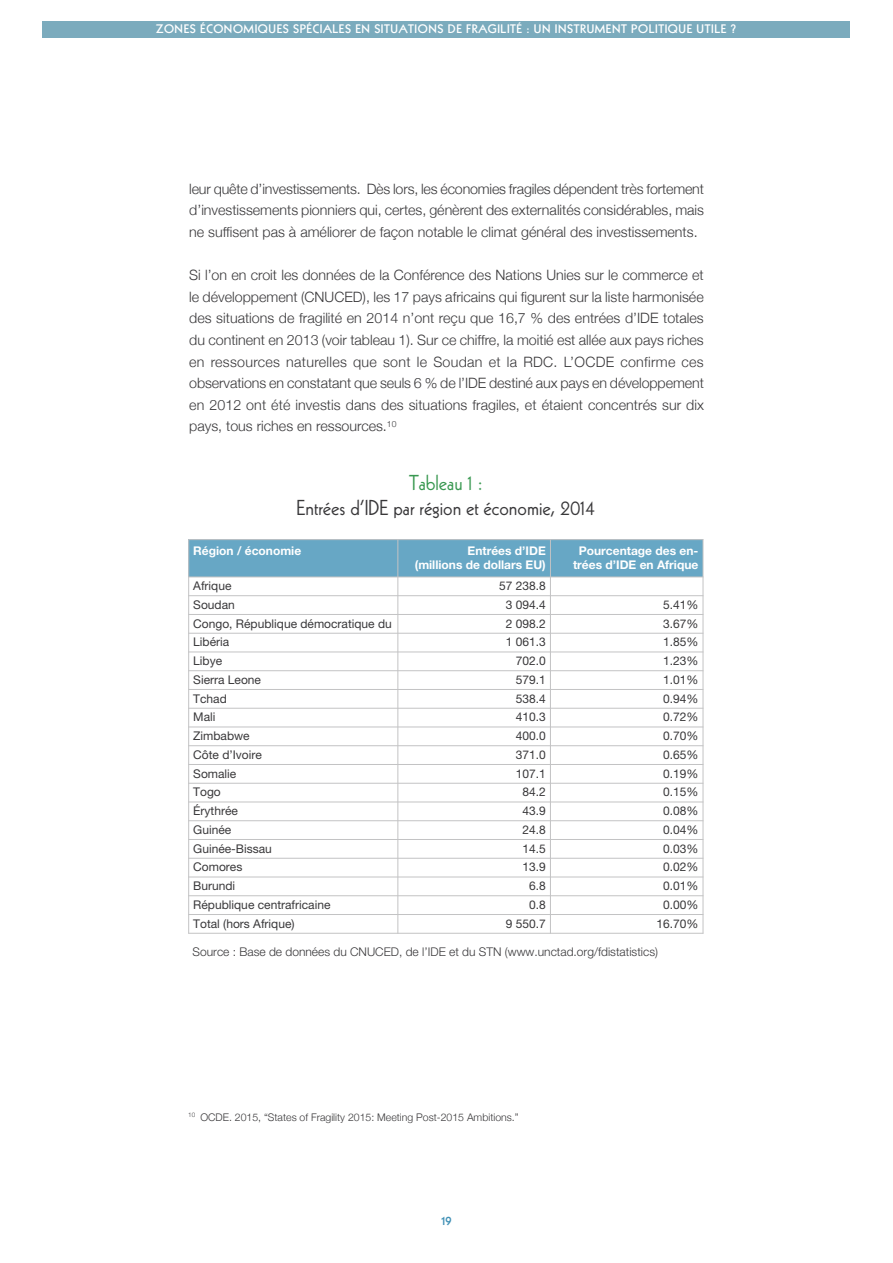
<style>
.page{position:relative;width:893px;height:1263px;background:#fff}
.page>*{position:absolute;margin:0;border:0;box-sizing:border-box;transform-origin:0 0}
.t1{font:21px "Kabel";color:#39383a}
.t2{font:21px "Kabel";color:#399851}
.t3{font:300 14.25px/21.6px "Helvetica Neue";color:#39383a;text-align:justify}
.t4{font:800 13.5px "Kabel";color:#4191b6;scale:.9 1}
.t5{font:12px "Helvetica Neue LT Regular 2";color:#39383a}
.t6{font:700 12px/14.4px "Helvetica Neue LT";color:#fff;text-align:right}
.t7{font:800 12px "Kabel";letter-spacing:.05em;color:#fff}
.t8{font:300 12px "Helvetica Neue LT";color:#39383a}
.t9{font:300 10.5px "Helvetica Neue";color:#39383a}
</style>
<div class="page">
<div style="left:43px;top:21px;width:807px;height:17px;background:#7babbd"></div>
<div style="left:188px;top:539px;width:210px;height:38px;background:#67a7c5"></div>
<div style="left:398px;top:539px;width:152px;height:38px;background:#67a7c5"></div>
<div style="left:550px;top:539px;width:153px;height:38px;background:#67a7c5"></div>
<hr style="left:188px;top:539px;width:1px;height:395px;background:#c3c3c4">
<hr style="left:397px;top:539px;width:1px;height:395px;background:#c3c3c4">
<hr style="left:550px;top:539px;width:1px;height:395px;background:#c3c3c4">
<hr style="left:703px;top:539px;width:1px;height:395px;background:#c3c3c4">
<hr style="left:188px;top:539px;width:515px;height:1px;background:#c3c3c4">
<hr style="left:188px;top:577px;width:515px;height:1px;background:#c3c3c4">
<hr style="left:188px;top:595px;width:515px;height:1px;background:#c3c3c4">
<hr style="left:188px;top:614px;width:515px;height:1px;background:#c3c3c4">
<hr style="left:188px;top:633px;width:515px;height:1px;background:#c3c3c4">
<hr style="left:188px;top:652px;width:515px;height:1px;background:#c3c3c4">
<hr style="left:188px;top:670px;width:515px;height:1px;background:#c3c3c4">
<hr style="left:188px;top:689px;width:515px;height:1px;background:#c3c3c4">
<hr style="left:188px;top:708px;width:515px;height:1px;background:#c3c3c4">
<hr style="left:188px;top:727px;width:515px;height:1px;background:#c3c3c4">
<hr style="left:188px;top:745px;width:515px;height:1px;background:#c3c3c4">
<hr style="left:188px;top:764px;width:515px;height:1px;background:#c3c3c4">
<hr style="left:188px;top:783px;width:515px;height:1px;background:#c3c3c4">
<hr style="left:188px;top:802px;width:515px;height:1px;background:#c3c3c4">
<hr style="left:188px;top:820px;width:515px;height:1px;background:#c3c3c4">
<hr style="left:188px;top:839px;width:515px;height:1px;background:#c3c3c4">
<hr style="left:188px;top:858px;width:515px;height:1px;background:#c3c3c4">
<hr style="left:188px;top:877px;width:515px;height:1px;background:#c3c3c4">
<hr style="left:188px;top:895px;width:515px;height:1px;background:#c3c3c4">
<hr style="left:188px;top:914px;width:515px;height:1px;background:#c3c3c4">
<hr style="left:188px;top:933px;width:515px;height:1px;background:#c3c3c4">
<p class="t7" style="left:156px;top:24px;width:582px">ZONES ÉCONOMIQUES SPÉCIALES EN SITUATIONS DE FRAGILITÉ : UN INSTRUMENT POLITIQUE UTILE ?</p>
<p class="t3" style="left:189px;top:178px;width:516px">leur quête d’investissements. Dès lors, les économies fragiles dépendent très fortement d’investissements pionniers qui, certes, génèrent des externalités considérables, mais ne suffisent pas à améliorer de façon notable le climat général des investissements.</p>
<p class="t3" style="left:189px;top:264px;width:516px">Si l’on en croit les données de la Conférence des Nations Unies sur le commerce et le développement (CNUCED), les 17 pays africains qui figurent sur la liste harmonisée des situations de fragilité en 2014 n’ont reçu que 16,7 % des entrées d’IDE totales du continent en 2013 (voir tableau 1). Sur ce chiffre, la moitié est allée aux pays riches en ressources naturelles que sont le Soudan et la RDC. L’OCDE confirme ces observations en constatant que seuls 6 % de l’IDE destiné aux pays en développement en 2012 ont été investis dans des situations fragiles, et étaient concentrés sur dix pays, tous riches en ressources.<sup>10</sup></p>
<h1 class="t2" style="left:409px;top:473px;width:75px">Tableau 1 :</h1>
<h1 class="t1" style="left:297px;top:498px;width:300px">Entrées d’IDE par région et économie, 2014</h1>
<p class="t6" style="left:193px;top:544px;width:109px">Région / économie</p>
<p class="t6" style="left:415px;top:544px;width:133px">Entrées d’IDE<br>(millions de dollars EU)</p>
<p class="t6" style="left:573px;top:544px;width:127px;text-align:center">Pourcentage des en&shy;trées d’IDE en Afrique</p>
<p class="t5" style="left:193px;top:580px;width:40px">Afrique</p>
<p class="t5" style="left:499px;top:580px;width:48px">57 238.8</p>
<p class="t5" style="left:193px;top:599px;width:43px">Soudan</p>
<p class="t5" style="left:506px;top:599px;width:42px">3 094.4</p>
<p class="t5" style="left:663px;top:599px;width:37px">5.41%</p>
<p class="t5" style="left:193px;top:618px;width:200px">Congo, République démocratique du</p>
<p class="t5" style="left:506px;top:618px;width:42px">2 098.2</p>
<p class="t5" style="left:663px;top:618px;width:37px">3.67%</p>
<p class="t5" style="left:193px;top:637px;width:37px">Libéria</p>
<p class="t5" style="left:506px;top:637px;width:42px">1 061.3</p>
<p class="t5" style="left:663px;top:637px;width:37px">1.85%</p>
<p class="t5" style="left:193px;top:655px;width:30px">Libye</p>
<p class="t5" style="left:516px;top:655px;width:32px">702.0</p>
<p class="t5" style="left:663px;top:655px;width:37px">1.23%</p>
<p class="t5" style="left:193px;top:674px;width:69px">Sierra Leone</p>
<p class="t5" style="left:516px;top:674px;width:32px">579.1</p>
<p class="t5" style="left:663px;top:674px;width:37px">1.01%</p>
<p class="t5" style="left:193px;top:693px;width:35px">Tchad</p>
<p class="t5" style="left:516px;top:693px;width:32px">538.4</p>
<p class="t5" style="left:663px;top:693px;width:37px">0.94%</p>
<p class="t5" style="left:193px;top:712px;width:24px">Mali</p>
<p class="t5" style="left:516px;top:712px;width:32px">410.3</p>
<p class="t5" style="left:663px;top:712px;width:37px">0.72%</p>
<p class="t5" style="left:193px;top:730px;width:58px">Zimbabwe</p>
<p class="t5" style="left:516px;top:730px;width:32px">400.0</p>
<p class="t5" style="left:663px;top:730px;width:37px">0.70%</p>
<p class="t5" style="left:193px;top:749px;width:70px">Côte d’Ivoire</p>
<p class="t5" style="left:516px;top:749px;width:32px">371.0</p>
<p class="t5" style="left:663px;top:749px;width:37px">0.65%</p>
<p class="t5" style="left:193px;top:768px;width:45px">Somalie</p>
<p class="t5" style="left:516px;top:768px;width:32px">107.1</p>
<p class="t5" style="left:663px;top:768px;width:37px">0.19%</p>
<p class="t5" style="left:193px;top:787px;width:29px">Togo</p>
<p class="t5" style="left:522px;top:787px;width:25px">84.2</p>
<p class="t5" style="left:663px;top:787px;width:37px">0.15%</p>
<p class="t5" style="left:193px;top:805px;width:46px">Érythrée</p>
<p class="t5" style="left:522px;top:805px;width:25px">43.9</p>
<p class="t5" style="left:663px;top:805px;width:37px">0.08%</p>
<p class="t5" style="left:193px;top:824px;width:40px">Guinée</p>
<p class="t5" style="left:522px;top:824px;width:25px">24.8</p>
<p class="t5" style="left:663px;top:824px;width:37px">0.04%</p>
<p class="t5" style="left:193px;top:843px;width:80px">Guinée-Bissau</p>
<p class="t5" style="left:522px;top:843px;width:25px">14.5</p>
<p class="t5" style="left:663px;top:843px;width:37px">0.03%</p>
<p class="t5" style="left:193px;top:862px;width:51px">Comores</p>
<p class="t5" style="left:522px;top:862px;width:25px">13.9</p>
<p class="t5" style="left:663px;top:862px;width:37px">0.02%</p>
<p class="t5" style="left:193px;top:880px;width:44px">Burundi</p>
<p class="t5" style="left:529px;top:880px;width:18px">6.8</p>
<p class="t5" style="left:663px;top:880px;width:37px">0.01%</p>
<p class="t5" style="left:193px;top:899px;width:139px">République centrafricaine</p>
<p class="t5" style="left:529px;top:899px;width:18px">0.8</p>
<p class="t5" style="left:663px;top:899px;width:37px">0.00%</p>
<p class="t5" style="left:193px;top:918px;width:103px">Total (hors Afrique)</p>
<p class="t5" style="left:506px;top:918px;width:42px">9 550.7</p>
<p class="t5" style="left:656px;top:918px;width:44px">16.70%</p>
<p class="t8" style="left:193px;top:944px;width:467px">Source : Base de données du CNUCED, de l’IDE et du STN (www.unctad.org/fdistatistics)</p>
<p class="t9" style="left:188px;top:1110px;width:332px"><sup>10</sup> OCDE. 2015, “States of Fragility 2015: Meeting Post-2015 Ambitions.”</p>
<p class="t4" style="left:441px;top:1215px;width:13px">19</p>
</div>
